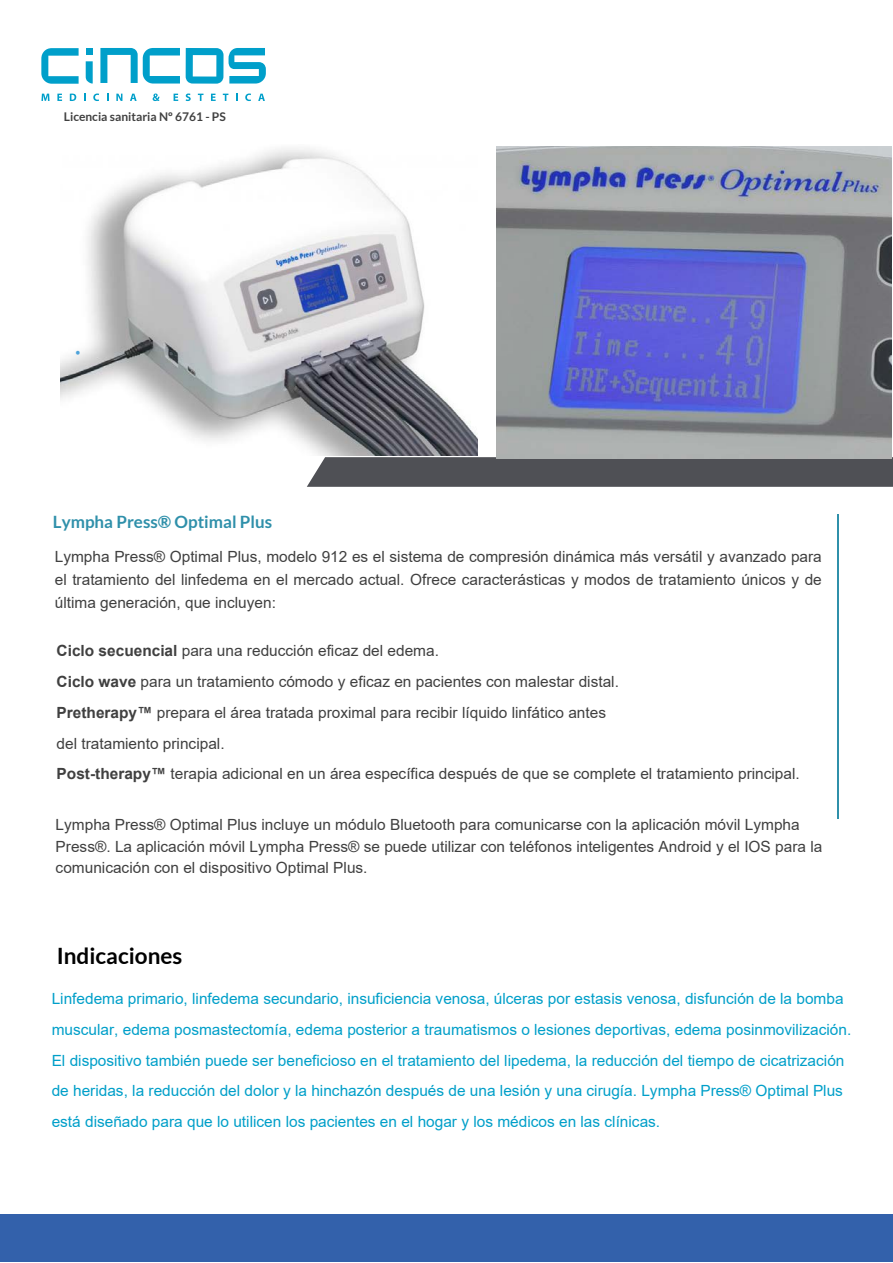
<style>
.page{position:relative;width:893px;height:1263px;background:#fff}
.page>*{position:absolute;margin:0;border:0;box-sizing:border-box;transform-origin:0 0}
.t1{font:700 22.5px "Lato";color:#000}
.t2{font:700 16.95px "Lato";color:#2f90aa}
.t3{font:16.5px "Assistant";color:#4ea3da}
.t4{font:15.45px/30.9px "Arial";color:#404040}
.t5{font:15.45px/30.9px "Arial";color:#009fc9}
.t6{font:700 12px "Lato";color:#404040}
.s1{font-weight:700}
</style>
<div class="page">
<svg style="left:186px;top:48px;width:80px;height:36px"></svg>
<svg style="left:41px;top:48px;width:38px;height:36px"></svg>
<svg style="left:100px;top:48px;width:80px;height:36px"></svg>
<div style="left:86px;top:48px;width:7px;height:7px;background:#009fca"></div>
<svg style="left:86px;top:61px;width:7px;height:23px"></svg>
<svg style="left:41px;top:94px;width:9px;height:7px"></svg>
<svg style="left:57px;top:94px;width:5px;height:7px"></svg>
<svg style="left:70px;top:94px;width:6px;height:7px"></svg>
<svg style="left:84px;top:94px;width:2px;height:7px"></svg>
<svg style="left:93px;top:94px;width:6px;height:7px"></svg>
<svg style="left:116px;top:94px;width:6px;height:7px"></svg>
<svg style="left:130px;top:94px;width:7px;height:7px"></svg>
<svg style="left:153px;top:94px;width:7px;height:7px"></svg>
<svg style="left:174px;top:94px;width:4px;height:7px"></svg>
<svg style="left:186px;top:94px;width:5px;height:7px"></svg>
<svg style="left:198px;top:94px;width:5px;height:7px"></svg>
<svg style="left:211px;top:94px;width:5px;height:7px"></svg>
<svg style="left:223px;top:94px;width:5px;height:7px"></svg>
<svg style="left:236px;top:94px;width:2px;height:7px"></svg>
<svg style="left:245px;top:94px;width:6px;height:7px"></svg>
<svg style="left:258px;top:94px;width:7px;height:7px"></svg>
<hr style="left:837px;top:514px;width:1px;height:305px;background:#2f90aa">
<svg style="left:307px;top:457px;width:586px;height:30px;background:#55565b"></svg>
<img style="left:61px;top:148px;width:417px;height:307px">
<img style="left:497px;top:146px;width:394px;height:312px">
<div style="left:0;top:1214px;width:893px;height:47px;background:#3361ab"></div>
<p class="t6" style="left:64px;top:110px;width:163px">Licencia sanitaria Nº 6761 - PS</p>
<p class="t3" style="left:75px;top:340px;width:6px">•</p>
<p class="t2" style="left:53px;top:512px;width:221px">Lympha Press® Optimal Plus</p>
<p class="t4" style="left:55px;top:545px;width:768px;line-height:23.1px;text-align:justify">Lympha Press® Optimal Plus, modelo 912 es el sistema de compresión dinámica más versátil y avanzado para el tratamiento del linfedema en el mercado actual. Ofrece caracterásticas y modos de tratamiento únicos y de última generación, que incluyen:</p>
<p class="t4" style="left:57px;top:635px;width:745px"><span class="s1">Ciclo secuencial</span> para una reducción eficaz del edema.<br><span class="s1">Ciclo wave</span> para un tratamiento cómodo y eficaz en pacientes con malestar distal.<br><span class="s1">Pretherapy™</span> prepara el área tratada proximal para recibir líquido linfático antes<br>del tratamiento principal.<br><span class="s1">Post-therapy™</span> terapia adicional en un área específica después de que se complete el tratamiento principal.</p>
<p class="t4" style="left:56px;top:814px;width:768px;line-height:21.6px">Lympha Press® Optimal Plus incluye un módulo Bluetooth para comunicarse con la aplicación móvil Lympha<br>Press®. La aplicación móvil Lympha Press® se puede utilizar con teléfonos inteligentes Android y el IOS para la comunicación con el dispositivo Optimal Plus.</p>
<h1 class="t1" style="left:57px;top:943px;width:127px">Indicaciones</h1>
<p class="t5" style="left:52px;top:983px;width:801px">Linfedema primario, linfedema secundario, insuficiencia venosa, úlceras por estasis venosa, disfunción de la bomba muscular, edema posmastectomía, edema posterior a traumatismos o lesiones deportivas, edema posinmovilización.<br>El dispositivo también puede ser beneficioso en el tratamiento del lipedema, la reducción del tiempo de cicatrización de heridas, la reducción del dolor y la hinchazón después de una lesión y una cirugía. Lympha Press® Optimal Plus está diseñado para que lo utilicen los pacientes en el hogar y los médicos en las clínicas.</p>
</div>
